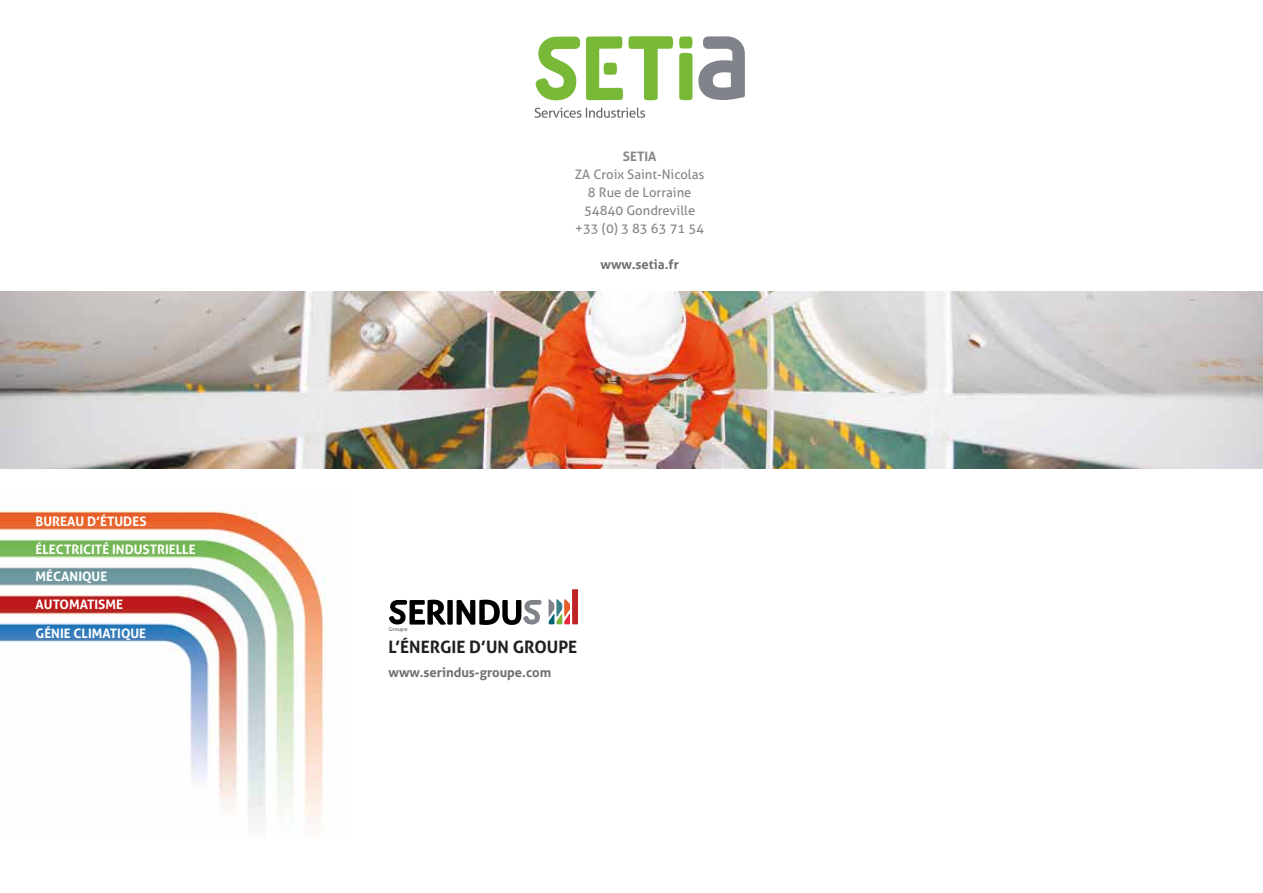
<style>
.page{position:relative;width:1263px;height:893px;background:#fff}
.page>*{position:absolute;margin:0;border:0;box-sizing:border-box;transform-origin:0 0}
.t1{font:700 17.1px "Aller";color:#212121}
.t2{font:700 13.05px/27.9px "Aller";color:#fff}
.t3{font:13.05px/18.1px "Aller";color:#878787;text-align:center}
.t4{font:700 13.05px "Aller";color:#706f6f}
.t5{font:700 13.05px "Aller";color:#878787}
.t6{font:5.4px "Aller";color:#5e6263;scale:1.06 1}
</style>
<div class="page">
<img style="left:0;top:291px;width:1263px;height:178px">
<svg style="left:679px;top:36px;width:13px;height:64px"></svg>
<svg style="left:698px;top:36px;width:47px;height:64px"></svg>
<svg style="left:586px;top:36px;width:87px;height:64px"></svg>
<svg style="left:534px;top:108px;width:111px;height:10px"></svg>
<svg style="left:535px;top:37px;width:45px;height:63px"></svg>
<svg style="left:389px;top:600px;width:152px;height:25px"></svg>
<svg style="left:548px;top:589px;width:30px;height:35px"></svg>
<img style="left:0;top:511px;width:326px;height:313px">
<p class="t2" style="left:36px;top:508px;width:112px">BUREAU D’ÉTUDES</p>
<p class="t2" style="left:36px;top:535px;width:162px">ÉLECTRICITÉ INDUSTRIELLE</p>
<p class="t2" style="left:36px;top:563px;width:89px">MÉCANIQUE<br>AUTOMATISME</p>
<p class="t2" style="left:36px;top:619px;width:112px">GÉNIE CLIMATIQUE</p>
<p class="t6" style="left:388px;top:626px;width:20px">Groupe</p>
<p class="t5" style="left:623px;top:148px;width:35px">SETIA</p>
<p class="t3" style="left:575px;top:165px;width:131px">ZA Croix Saint-Nicolas<br>8 Rue de Lorraine<br>54840 Gondreville +33 (0) 3 83 63 71 54</p>
<p class="t4" style="left:600px;top:257px;width:80px">www.setia.fr</p>
<h1 class="t1" style="left:388px;top:637px;width:190px">L’ÉNERGIE D’UN GROUPE</h1>
<p class="t4" style="left:388px;top:664px;width:164px">www.serindus-groupe.com</p>
</div>
